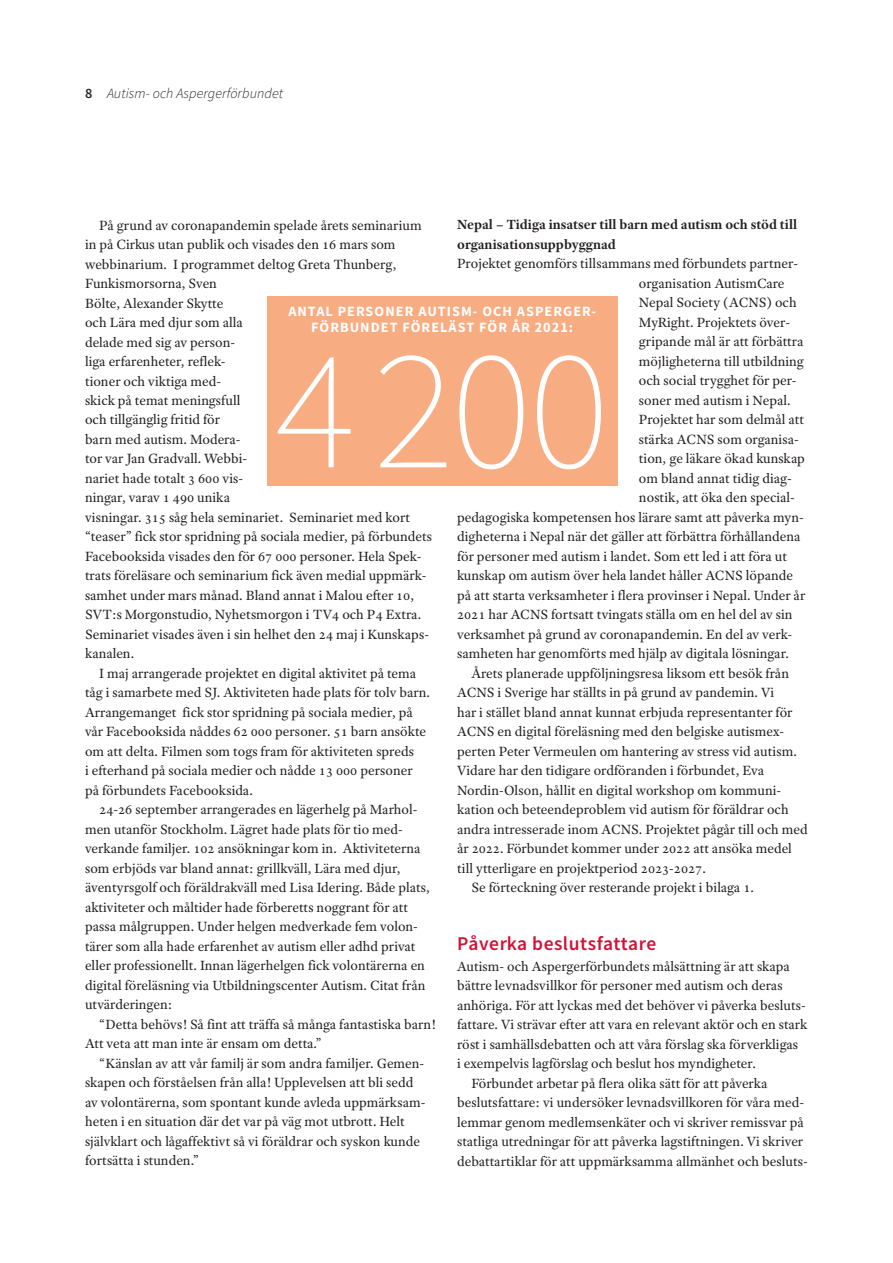
<style>
.page{position:relative;width:893px;height:1263px;background:#fff}
.page>*{position:absolute;margin:0;border:0;box-sizing:border-box;transform-origin:0 0}
.t1{font:171.75px "Source Sans Variable";color:#fff}
.t2{font:19.5px "Source Sans Variable";letter-spacing:.02em;color:#cf1237}
.t3{font:14.25px/19.5px "Adobe Text Pro";color:#231f20}
.t4{font:700 14.25px/19.5px "Adobe Text Pro";color:#231f20}
.t5{font:14.25px/16.5px "Source Sans Variable";letter-spacing:.07em;color:#fff;text-align:center}
.t6{font:italic 14.25px "Source Sans Variable";letter-spacing:.005em;color:#231f20}
.s1{font-style:normal}
</style>
<div class="page">
<div style="left:267px;top:297px;width:351px;height:189px;background:#f8ac81"></div>
<p class="t6" style="left:85px;top:84px;width:199px"><span class="s1">8</span> Autism- och Aspergerförbundet</p>
<p class="t4" style="left:457px;top:215px;width:341px">Nepal – Tidiga insatser till barn med autism och stöd till organisationsuppbyggnad</p>
<p class="t3" style="left:457px;top:254px;width:342px">Projektet genomförs tillsammans med förbundets partner-</p>
<p class="t3" style="left:639px;top:273px;width:147px">organisation AutismCare</p>
<p class="t3" style="left:639px;top:293px;width:159px">Nepal Society (ACNS) och</p>
<p class="t3" style="left:639px;top:312px;width:153px">MyRight. Projektets över-</p>
<p class="t3" style="left:639px;top:332px;width:166px">gripande mål är att förbättra</p>
<p class="t3" style="left:639px;top:351px;width:166px">möjligheterna till utbildning</p>
<p class="t3" style="left:639px;top:371px;width:159px">och social trygghet för per-</p>
<p class="t3" style="left:639px;top:390px;width:153px">soner med autism i Nepal.</p>
<p class="t3" style="left:639px;top:410px;width:167px">Projektet har som delmål att</p>
<p class="t3" style="left:639px;top:429px;width:161px">stärka ACNS som organisa-</p>
<p class="t3" style="left:639px;top:449px;width:168px">tion, ge läkare ökad kunskap</p>
<p class="t3" style="left:639px;top:468px;width:154px">om bland annat tidig diag-</p>
<p class="t3" style="left:639px;top:488px;width:157px">nostik, att öka den special-</p>
<p class="t3" style="left:457px;top:507px;width:348px">pedagogiska kompetensen hos lärare samt att påverka myn-</p>
<p class="t3" style="left:457px;top:527px;width:345px">digheterna i Nepal när det gäller att förbättra förhållandena</p>
<p class="t3" style="left:457px;top:546px;width:331px">för personer med autism i landet. Som ett led i att föra ut</p>
<p class="t3" style="left:457px;top:566px;width:338px">kunskap om autism över hela landet håller ACNS löpande</p>
<p class="t3" style="left:457px;top:585px;width:349px">på att starta verksamheter i flera provinser i Nepal. Under år</p>
<p class="t3" style="left:457px;top:605px;width:337px">2021 har ACNS fortsatt tvingats ställa om en hel del av sin</p>
<p class="t3" style="left:457px;top:624px;width:337px">verksamhet på grund av coronapandemin. En del av verk-</p>
<p class="t3" style="left:457px;top:644px;width:333px">samheten har genomförts med hjälp av digitala lösningar.</p>
<p class="t3" style="left:471px;top:663px;width:319px">Årets planerade uppföljningsresa liksom ett besök från</p>
<p class="t3" style="left:457px;top:682px;width:318px">ACNS i Sverige har ställts in på grund av pandemin. Vi</p>
<p class="t3" style="left:457px;top:702px;width:337px">har i stället bland annat kunnat erbjuda representanter för</p>
<p class="t3" style="left:457px;top:721px;width:328px">ACNS en digital föreläsning med den belgiske autismex-</p>
<p class="t3" style="left:457px;top:741px;width:341px">perten Peter Vermeulen om hantering av stress vid autism.</p>
<p class="t3" style="left:457px;top:760px;width:308px">Vidare har den tidigare ordföranden i förbundet, Eva</p>
<p class="t3" style="left:457px;top:780px;width:326px">Nordin-Olson, hållit en digital workshop om kommuni-</p>
<p class="t3" style="left:457px;top:799px;width:333px">kation och beteendeproblem vid autism för föräldrar och</p>
<p class="t3" style="left:457px;top:819px;width:352px">andra intresserade inom ACNS. Projektet pågår till och med</p>
<p class="t3" style="left:457px;top:838px;width:336px">år 2022. Förbundet kommer under 2022 att ansöka medel</p>
<p class="t3" style="left:457px;top:858px;width:250px">till ytterligare en projektperiod 2023-2027.</p>
<p class="t3" style="left:471px;top:877px;width:284px">Se förteckning över resterande projekt i bilaga 1.</p>
<h2 class="t2" style="left:457px;top:931px;width:201px">Påverka beslutsfattare</h2>
<p class="t3" style="left:457px;top:956px;width:334px">Autism- och Aspergerförbundets målsättning är att skapa</p>
<p class="t3" style="left:457px;top:975px;width:327px">bättre levnadsvillkor för personer med autism och deras</p>
<p class="t3" style="left:457px;top:995px;width:350px">anhöriga. För att lyckas med det behöver vi påverka besluts-</p>
<p class="t3" style="left:457px;top:1014px;width:352px">fattare. Vi strävar efter att vara en relevant aktör och en stark</p>
<p class="t3" style="left:457px;top:1034px;width:342px">röst i samhällsdebatten och att våra förslag ska förverkligas</p>
<p class="t3" style="left:457px;top:1053px;width:300px">i exempelvis lagförslag och beslut hos myndigheter.</p>
<p class="t3" style="left:471px;top:1073px;width:298px">Förbundet arbetar på flera olika sätt för att påverka</p>
<p class="t3" style="left:457px;top:1092px;width:349px">beslutsfattare: vi undersöker levnadsvillkoren för våra med-</p>
<p class="t3" style="left:457px;top:1112px;width:348px">lemmar genom medlemsenkäter och vi skriver remissvar på</p>
<p class="t3" style="left:457px;top:1131px;width:347px">statliga utredningar för att påverka lagstiftningen. Vi skriver</p>
<p class="t3" style="left:457px;top:1151px;width:352px">debattartiklar för att uppmärksamma allmänhet och besluts-</p>
<p class="t3" style="left:85px;top:215px;width:349px;text-indent:14px">På grund av coronapandemin spelade årets seminarium in på Cirkus utan publik och visades den 16 mars som webbinarium. I programmet deltog Greta Thunberg, Funkismorsorna, Sven<br>Bölte, Alexander Skytte<br>och Lära med djur som alla<br>delade med sig av person-<br>liga erfarenheter, reflek-<br>tioner och viktiga med-<br>skick på temat meningsfull<br>och tillgänglig fritid för<br>barn med autism. Modera-<br>tor var Jan Gradvall. Webbi-<br>nariet hade totalt 3 600 vis-<br>ningar, varav 1 490 unika<br>visningar. 315 såg hela seminariet. Seminariet med kort “teaser” fick stor spridning på sociala medier, på förbundets Facebooksida visades den för 67 000 personer. Hela Spek&shy;trats föreläsare och seminarium fick även medial uppmärk&shy;samhet under mars månad. Bland annat i Malou efter 10, SVT:s Morgonstudio, Nyhetsmorgon i TV4 och P4 Extra.<br>Seminariet visades även i sin helhet den 24 maj i Kunskaps&shy;kanalen.</p>
<p class="t3" style="left:85px;top:663px;width:346px;text-indent:14px">I maj arrangerade projektet en digital aktivitet på tema tåg i samarbete med SJ. Aktiviteten hade plats för tolv barn.<br>Arrangemanget fick stor spridning på sociala medier, på vår Facebooksida nåddes 62 000 personer. 51 barn ansökte om att delta. Filmen som togs fram för aktiviteten spreds<br>i efterhand på sociala medier och nådde 13 000 personer på förbundets Facebooksida.</p>
<p class="t3" style="left:85px;top:800px;width:346px;text-indent:14px">24-26 september arrangerades en lägerhelg på Marhol&shy;men utanför Stockholm. Lägret hade plats för tio med&shy;verkande familjer. 102 ansökningar kom in. Aktiviteterna som erbjöds var bland annat: grillkväll, Lära med djur, äventyrsgolf och föräldrakväll med Lisa Idering. Både plats, aktiviteter och måltider hade förberetts noggrant för att passa målgruppen. Under helgen medverkade fem volon&shy;tärer som alla hade erfarenhet av autism eller adhd privat eller professionellt. Innan lägerhelgen fick volontärerna en digital föreläsning via Utbildningscenter Autism. Citat från utvärderingen:</p>
<p class="t3" style="left:85px;top:1014px;width:352px;text-indent:14px">“Detta behövs! Så fint att träffa så många fantastiska barn!<br>Att veta att man inte är ensam om detta.”</p>
<p class="t3" style="left:85px;top:1053px;width:342px;text-indent:14px">“Känslan av att vår familj är som andra familjer. Gemen&shy;skapen och förståelsen från alla! Upplevelsen att bli sedd av volontärerna, som spontant kunde avleda uppmärksam&shy;heten i en situation där det var på väg mot utbrott. Helt självklart och lågaffektivt så vi föräldrar och syskon kunde fortsätta i stunden.”</p>
<p class="t5" style="left:288px;top:303px;width:308px">ANTAL PERSONER AUTISM- OCH ASPERGER-<br>FÖRBUNDET FÖRELÄST FÖR ÅR 2021:</p>
<h1 class="t1" style="left:275px;top:307px;width:336px">4200</h1>
</div>
